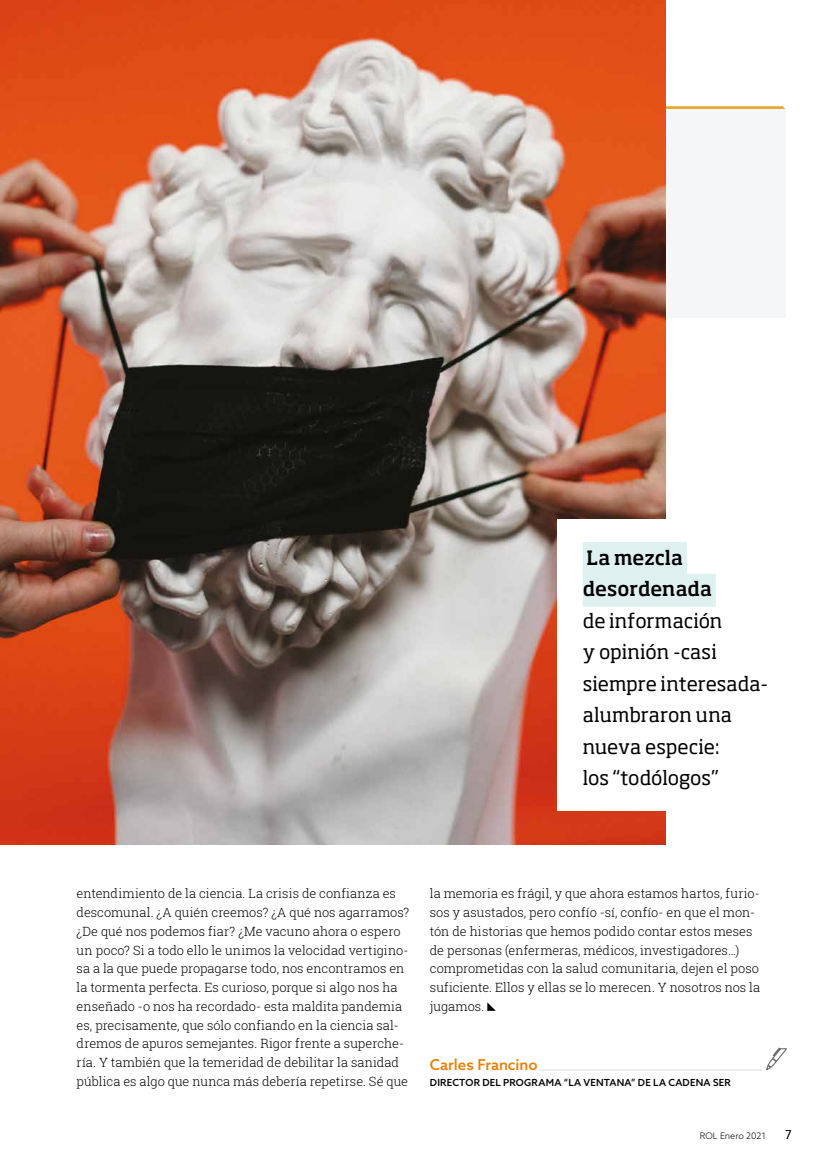
<style>
.page{position:relative;width:830px;height:1170px;background:#fff}
.page>*{position:absolute;margin:0;border:0;box-sizing:border-box;transform-origin:0 0}
.t1{font:19.5px/31.5px "Soho Std";letter-spacing:-.005em;color:#000}
.t2{font:500 19.5px/31.5px "Soho Std";color:#000}
.t3{font:500 15px "Azo Sans";color:#ef7d00}
.t4{font:300 12.75px/18.8px "Roboto Slab";color:#000}
.t5{font:300 12px "Azo Sans";color:#000}
.t6{font:500 9.75px "Azo Sans";letter-spacing:.025em;color:#000}
.t7{font:300 9px "Azo Sans";color:#000}
</style>
<div class="page">
<svg style="left:665px;top:106px;width:119px;height:3px"></svg>
<div style="left:0;top:109px;width:784px;height:208px;background:#f5f6f7"></div>
<svg style="left:766px;top:1047px;width:21px;height:24px"></svg>
<hr style="left:539px;top:1069px;width:223px;height:1px;background:#dadada">
<svg style="left:487px;top:1002px;width:8px;height:8px"></svg>
<img style="left:0;top:0;width:665px;height:844px">
<div style="left:557px;top:519px;width:244px;height:291px;background:#fff"></div>
<div style="left:582px;top:542px;width:104px;height:33px;background:#dff0f0"></div>
<div style="left:582px;top:573px;width:133px;height:33px;background:#dff0f0"></div>
<h1 class="t2" style="left:582px;top:541px;width:131px">La mezcla desordenada</h1>
<h1 class="t1" style="left:582px;top:604px;width:187px">de información<br>y opinión -casi siempre interesada&shy;alumbraron una nueva especie:<br>los “todólogos”</h1>
<p class="t4" style="left:77px;top:883px;width:334px">entendimiento de la ciencia. La crisis de confianza es descomunal. ¿A quién creemos? ¿A qué nos agarramos? ¿De qué nos podemos fiar? ¿Me vacuno ahora o espero un poco? Si a todo ello le unimos la velocidad vertigino&shy;sa a la que puede propagarse todo, nos encontramos en la tormenta perfecta. Es curioso, porque si algo nos ha enseñado -o nos ha recordado- esta maldita pandemia es, precisamente, que sólo confiando en la ciencia sal&shy;dremos de apuros semejantes. Rigor frente a superche&shy;ría. Y también que la temeridad de debilitar la sanidad pública es algo que nunca más debería repetirse. Sé que</p>
<p class="t4" style="left:429px;top:883px;width:331px">la memoria es frágil, y que ahora estamos hartos, furio&shy;sos y asustados, pero confío -sí, confío- en que el mon&shy;tón de historias que hemos podido contar estos meses de personas (enfermeras, médicos, investigadores…) comprometidas con la salud comunitaria, dejen el poso suficiente. Ellos y ellas se lo merecen. Y nosotros nos la jugamos.</p>
<p class="t3" style="left:429px;top:1054px;width:109px">Carles Francino</p>
<p class="t6" style="left:429px;top:1075px;width:302px">DIRECTOR DEL PROGRAMA “LA VENTANA” DE LA CADENA SER</p>
<p class="t7" style="left:699px;top:1129px;width:68px">ROL Enero 2021</p>
<p class="t5" style="left:784px;top:1126px;width:8px">7</p>
</div>
